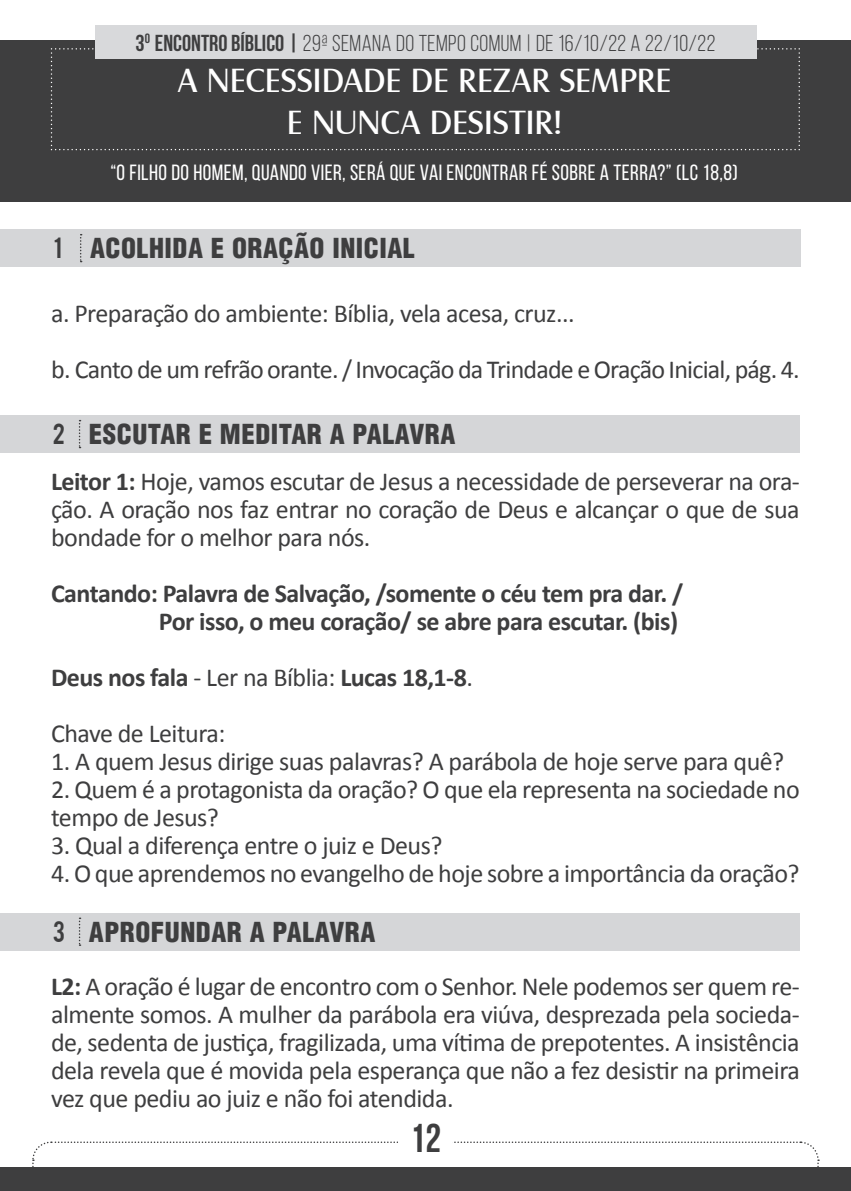
<style>
.page{position:relative;width:851px;height:1191px;background:#fff}
.page>*{position:absolute;margin:0;border:0;box-sizing:border-box;transform-origin:0 0}
.t1{font:700 40px "Bebas Neue";color:#3e3e3f}
.t2{font:34.6px/41.6px "Castle T";letter-spacing:-.005em;color:#fff;text-align:center}
.t3{font:900 condensed 26.8px "Helvetica";letter-spacing:.02em;color:#3e3e3f}
.t4{font:26px/28px "Calibri";letter-spacing:-.02em;color:#3e3e3f}
.t5{font:700 26px/28px "Calibri";letter-spacing:-.02em;color:#3e3e3f;text-align:right}
.t6{font:23px "Bebas Neue";letter-spacing:.02em;color:#3e3e3f}
.t7{font:22px "Bebas Neue";letter-spacing:.02em;color:#fff}
.s1{font-weight:700}
.s2{font-family:"Bebas";font-weight:400;font-stretch:normal;font-size:23px}
</style>
<div class="page">
<svg style="left:32px;top:1141px;width:787px;height:25px"></svg>
<div style="left:398px;top:1111px;width:55px;height:55px;background:#fff;border-radius:50%"></div>
<div style="left:0;top:1166px;width:850px;height:25px;background:#3e3e3f"></div>
<div style="left:0;top:41px;width:850px;height:161px;background:#3e3e3f"></div>
<svg style="left:51px;top:48px;width:748px;height:102px"></svg>
<div style="left:94px;top:25px;width:662px;height:34px;background:#d8d9db"></div>
<div style="left:0;top:229px;width:800px;height:38px;background:#d5d6d8"></div>
<svg style="left:80px;top:234px;width:2px;height:28px"></svg>
<div style="left:0;top:415px;width:799px;height:38px;background:#d5d6d8"></div>
<svg style="left:79px;top:420px;width:1px;height:28px"></svg>
<div style="left:0;top:913px;width:799px;height:37px;background:#d5d6d8"></div>
<svg style="left:79px;top:917px;width:1px;height:29px"></svg>
<p class="t6" style="left:136px;top:30px;width:581px"><span class="s1">3</span><sup>O</sup> <span class="s1">ENCONTRO BÍBLICO |</span> 29ª SEMANA DO TEMPO COMUM | De 16/10/22 A 22/10/22</p>
<h2 class="t2" style="left:178px;top:60px;width:495px">A NECESSIDADE DE REZAR SEMPRE<br>E NUNCA DESISTIR!</h2>
<p class="t7" style="left:110px;top:160px;width:628px">“O FILHO DO HOMEM, QUANDO VIER, SERÁ QUE VAI ENCONTRAR FÉ SOBRE A TERRA?” (LC 18,8)</p>
<p class="t3" style="left:54px;top:231px;width:362px"><span class="s2">1</span> ACOLHIDA E ORAÇÃO INICIAL</p>
<p class="t4" style="left:51px;top:286px;width:750px;line-height:56px">a. Preparação do ambiente: Bíblia, vela acesa, cruz...<br>b. Canto de um refrão orante. / Invocação da Trindade e Oração Inicial, pág. 4.</p>
<p class="t3" style="left:53px;top:417px;width:404px"><span class="s2">2</span> ESCUTAR E MEDITAR A PALAVRA</p>
<p class="t4" style="left:51px;top:468px;width:750px;text-align:justify"><span class="s1">Leitor 1:</span> Hoje, vamos escutar de Jesus a necessidade de perseverar na ora&shy;ção. A oração nos faz entrar no coração de Deus e alcançar o que de sua bondade for o melhor para nós.</p>
<p class="t5" style="left:51px;top:579px;width:633px">Cantando: Palavra de Salvação, /somente o céu tem pra dar. /<br>Por isso, o meu coração/ se abre para escutar. (bis)</p>
<p class="t4" style="left:51px;top:650px;width:423px;line-height:56px"><span class="s1">Deus nos fala</span> - Ler na Bíblia: <span class="s1">Lucas 18,1-8</span>.<br>Chave de Leitura:</p>
<p class="t4" style="left:51px;top:748px;width:734px">1. A quem Jesus dirige suas palavras? A parábola de hoje serve para quê?</p>
<p class="t4" style="left:51px;top:776px;width:750px">2. Quem é a protagonista da oração? O que ela representa na sociedade no tempo de Jesus?</p>
<p class="t4" style="left:51px;top:832px;width:393px">3. Qual a diferença entre o juiz e Deus?</p>
<p class="t4" style="left:51px;top:860px;width:750px">4. O que aprendemos no evangelho de hoje sobre a importância da oração?</p>
<p class="t3" style="left:53px;top:914px;width:324px"><span class="s2">3</span> APROFUNDAR A PALAVRA</p>
<p class="t4" style="left:51px;top:972px;width:750px;text-align:justify"><span class="s1">L2:</span> A oração é lugar de encontro com o Senhor. Nele podemos ser quem re&shy;almente somos. A mulher da parábola era viúva, desprezada pela socieda&shy;de, sedenta de justiça, fragilizada, uma vítima de prepotentes. A insistência dela revela que é movida pela esperança que não a fez desistir na primeira vez que pediu ao juiz e não foi atendida.</p>
<h1 class="t1" style="left:410px;top:1116px;width:33px">12</h1>
</div>
